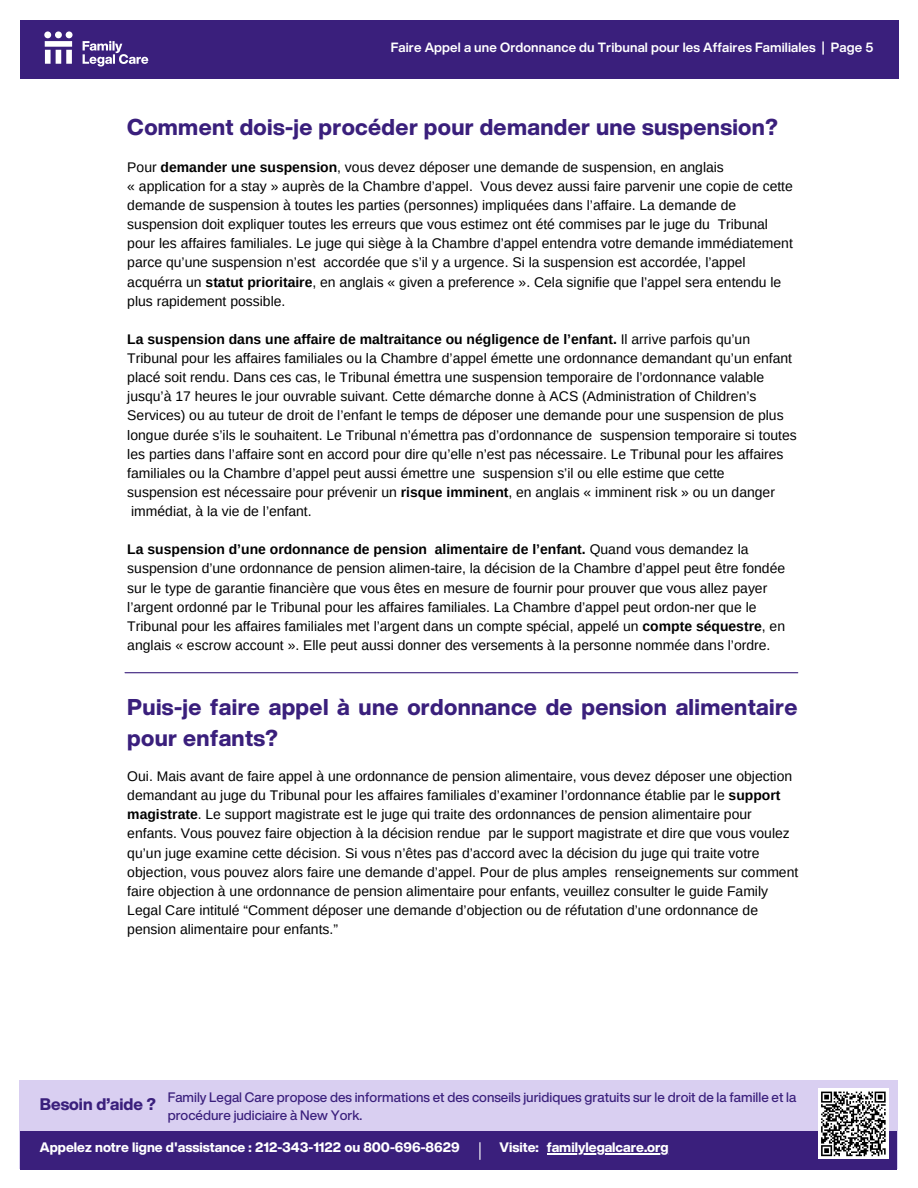
<style>
.page{position:relative;width:918px;height:1188px;background:#fff}
.page>*{position:absolute;margin:0;border:0;box-sizing:border-box;transform-origin:0 0}
.t1{font:800 22.5px/31.5px "Helvetica Now Display";letter-spacing:.015em;color:#3a1f7c}
.t2{font:800 16.5px "Helvetica Now Display";color:#3a1f7c}
.t3{font:13.95px/19.2px "Arimo";color:#000}
.t4{font:500 13.5px/18px "Helvetica Now Display";color:#3a1f7c}
.t5{font:800 13.5px "Helvetica Now Display";color:#fff}
.t6{font:700 13.2px "Helvetica Now Display";letter-spacing:.01em;color:#fff}
.s1{font-weight:700}
</style>
<div class="page">
<div style="left:20px;top:20px;width:878px;height:58px;background:#3a1f7c"></div>
<svg style="left:44px;top:31px;width:104px;height:36px"></svg>
<div style="left:19px;top:1080px;width:879px;height:89px;background:#d9cff1"></div>
<div style="left:20px;top:1131px;width:876px;height:38px;background:#3a1f7c"></div>
<hr style="left:547px;top:1153px;width:122px;height:1px;background:#fff">
<svg style="left:479px;top:1143px;width:2px;height:16px"></svg>
<div style="left:818px;top:1088px;width:71px;height:71px;background:#fff"></div>
<svg style="left:821px;top:1091px;width:65px;height:66px"></svg>
<hr style="left:125px;top:672px;width:673px;height:1px;background:#3a1f7c">
<p class="t6" style="left:391px;top:38px;width:484px">Faire Appel a une Ordonnance du Tribunal pour les Affaires Familiales | Page 5</p>
<h1 class="t1" style="left:127px;top:111px;width:652px">Comment dois-je procéder pour demander une suspension?</h1>
<p class="t3" style="left:127px;top:157px;width:667px">Pour <span class="s1">demander une suspension</span>, vous devez déposer une demande de suspension, en anglais<br>« application for a stay » auprès de la Chambre d’appel. Vous devez aussi faire parvenir une copie de cette demande de suspension à toutes les parties (personnes) impliquées dans l’affaire. La demande de suspension doit expliquer toutes les erreurs que vous estimez ont été commises par le juge du Tribunal pour les affaires familiales. Le juge qui siège à la Chambre d’appel entendra votre demande immédiatement parce qu’une suspension n’est accordée que s’il y a urgence. Si la suspension est accordée, l’appel acquérra un <span class="s1">statut prioritaire</span>, en anglais « given a preference ». Cela signifie que l’appel sera entendu le plus rapidement possible.</p>
<p class="t3" style="left:127px;top:329px;width:671px"><span class="s1">La suspension dans une affaire de maltraitance ou négligence de l’enfant.</span> Il arrive parfois qu’un Tribunal pour les affaires familiales ou la Chambre d’appel émette une ordonnance demandant qu’un enfant placé soit rendu. Dans ces cas, le Tribunal émettra une suspension temporaire de l’ordonnance valable jusqu’à 17 heures le jour ouvrable suivant. Cette démarche donne à ACS (Administration of Children’s Services) ou au tuteur de droit de l’enfant le temps de déposer une demande pour une suspension de plus longue durée s’ils le souhaitent. Le Tribunal n’émettra pas d’ordonnance de suspension temporaire si toutes les parties dans l’affaire sont en accord pour dire qu’elle n’est pas nécessaire. Le Tribunal pour les affaires familiales ou la Chambre d’appel peut aussi émettre une suspension s’il ou elle estime que cette suspension est nécessaire pour prévenir un <span class="s1">risque imminent</span>, en anglais « imminent risk » ou un danger immédiat, à la vie de l’enfant.</p>
<p class="t3" style="left:127px;top:540px;width:659px"><span class="s1">La suspension d’une ordonnance de pension alimentaire de l’enfant.</span> Quand vous demandez la suspension d’une ordonnance de pension alimen-taire, la décision de la Chambre d’appel peut être fondée sur le type de garantie financière que vous êtes en mesure de fournir pour prouver que vous allez payer l’argent ordonné par le Tribunal pour les affaires familiales. La Chambre d’appel peut ordon-ner que le Tribunal pour les affaires familiales met l’argent dans un compte spécial, appelé un <span class="s1">compte séquestre</span>, en anglais « escrow account ». Elle peut aussi donner des versements à la personne nommée dans l’ordre.</p>
<h1 class="t1" style="left:127px;top:691px;width:672px">Puis-je faire appel à une ordonnance de pension alimentaire pour enfants?</h1>
<p class="t3" style="left:127px;top:767px;width:672px">Oui. Mais avant de faire appel à une ordonnance de pension alimentaire, vous devez déposer une objection demandant au juge du Tribunal pour les affaires familiales d’examiner l’ordonnance établie par le <span class="s1">support magistrate</span>. Le support magistrate est le juge qui traite des ordonnances de pension alimentaire pour enfants. Vous pouvez faire objection à la décision rendue par le support magistrate et dire que vous voulez qu’un juge examine cette décision. Si vous n’êtes pas d’accord avec la décision du juge qui traite votre objection, vous pouvez alors faire une demande d’appel. Pour de plus amples renseignements sur comment faire objection à une ordonnance de pension alimentaire pour enfants, veuillez consulter le guide Family Legal Care intitulé “Comment déposer une demande d’objection ou de réfutation d’une ordonnance de pension alimentaire pour enfants.”</p>
<p class="t2" style="left:40px;top:1092px;width:118px">Besoin d’aide ?</p>
<p class="t4" style="left:168px;top:1088px;width:630px">Family Legal Care propose des informations et des conseils juridiques gratuits sur le droit de la famille et la procédure judiciaire à New York.</p>
<p class="t5" style="left:500px;top:1137px;width:41px">Visite:</p>
<p class="t5" style="left:40px;top:1137px;width:421px">Appelez notre ligne d'assistance : 212-343-1122 ou 800-696-8629</p>
<p class="t5" style="left:547px;top:1137px;width:123px">familylegalcare.org</p>
</div>
